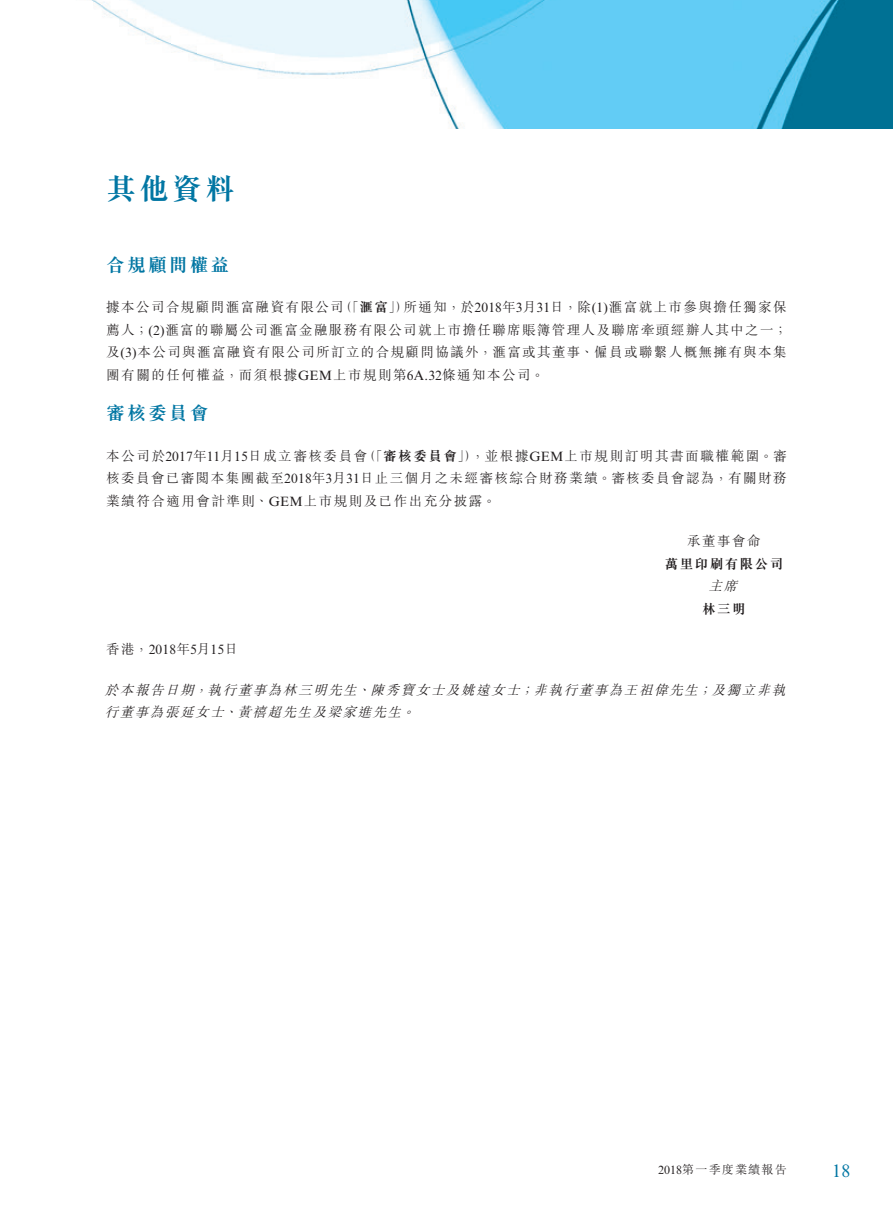
<style>
.page{position:relative;width:893px;height:1212px;background:#fff}
.page>*{position:absolute;margin:0;border:0;box-sizing:border-box;transform-origin:0 0}
.t1{font:700 30px "M Sung HK";color:#0076a3}
._03_H1{font:700 18.75px "M Sung HK";letter-spacing:.11em;color:#0076a3}
.t2{font:18px "Times New Roman MT Std";color:#0076a3}
._01_Body_Text{font:300 13.5px/22.5px "M Sung HK";letter-spacing:.105em;color:#231f20;text-align:justify}
._01_Body_Text-2{font:italic 300 13.5px/22.5px "M Sung HK";color:#231f20}
._01_Body_Text-3{font:700 13.5px/22.5px "M Sung HK";letter-spacing:.11em;color:#231f20;text-align:center}
._01_Body_Text-4{font:13.5px "Times New Roman MT Std";letter-spacing:.015em;color:#231f20}
.t3{font:300 12px "M Sung HK";letter-spacing:.1em;color:#231f20}
.s1{font-weight:700}
.s2{font-family:"Times New Roman MT Std";font-weight:400}
.s3{font-weight:300}
.s4{font-weight:300;font-style:italic}
.s5{font-family:"M Sung HK";font-weight:300}
</style>
<div class="page">
<img style="left:91px;top:0;width:802px;height:129px">
<h1 class="t1" style="left:106px;top:168px;width:130px">其他資料</h1>
<p class="_03_H1" style="left:106px;top:252px;width:125px">合規顧問權益</p>
<p class="_01_Body_Text" style="left:106px;top:296px;width:682px">據本公司合規顧問滙富融資有限公司（「<span class="s1">滙富</span>」）所通知，於<span class="s2">2018</span>年<span class="s2">3</span>月<span class="s2">31</span>日，除<span class="s2">(1)</span>滙富就上市參與擔任獨家保薦人；<span class="s2">(2)</span>滙富的聯屬公司滙富金融服務有限公司就上市擔任聯席賬簿管理人及聯席牽頭經辦人其中之一；及<span class="s2">(3)</span>本公司與滙富融資有限公司所訂立的合規顧問協議外，滙富或其董事、僱員或聯繫人概無擁有與本集團有關的任何權益，而須根據<span class="s2">GEM</span>上市規則第<span class="s2">6A.32</span>條通知本公司。</p>
<p class="_03_H1" style="left:106px;top:400px;width:104px">審核委員會</p>
<p class="_01_Body_Text" style="left:106px;top:444px;width:682px">本公司於<span class="s2">2017</span>年<span class="s2">11</span>月<span class="s2">15</span>日成立審核委員會（「<span class="s1">審核委員會</span>」），並根據<span class="s2">GEM</span>上市規則訂明其書面職權範圍。審核委員會已審閱本集團截至<span class="s2">2018</span>年<span class="s2">3</span>月<span class="s2">31</span>日止三個月之未經審核綜合財務業績。審核委員會認為，有關財務業績符合適用會計準則、<span class="s2">GEM</span>上市規則及已作出充分披露。</p>
<p class="_01_Body_Text-3" style="left:665px;top:530px;width:120px"><span class="s3">承董事會命<br></span>萬里印刷有限公司<span class="s4">主席<br></span>林三明</p>
<p class="_01_Body_Text-4" style="left:106px;top:642px;width:133px"><span class="s5">香港，</span>2018<span class="s5">年</span>5<span class="s5">月</span>15<span class="s5">日</span></p>
<p class="_01_Body_Text-2" style="left:105px;top:678px;width:687px">於本報告日期，執行董事為林三明先生、陳秀寶女士及姚遠女士；非執行董事為王祖偉先生；及獨立非執行董事為張延女士、黃禧超先生及梁家進先生。</p>
<p class="t3" style="left:658px;top:1161px;width:130px"><span class="s2">2018</span>第一季度業績報告</p>
<h3 class="t2" style="left:832px;top:1160px;width:20px">18</h3>
</div>
